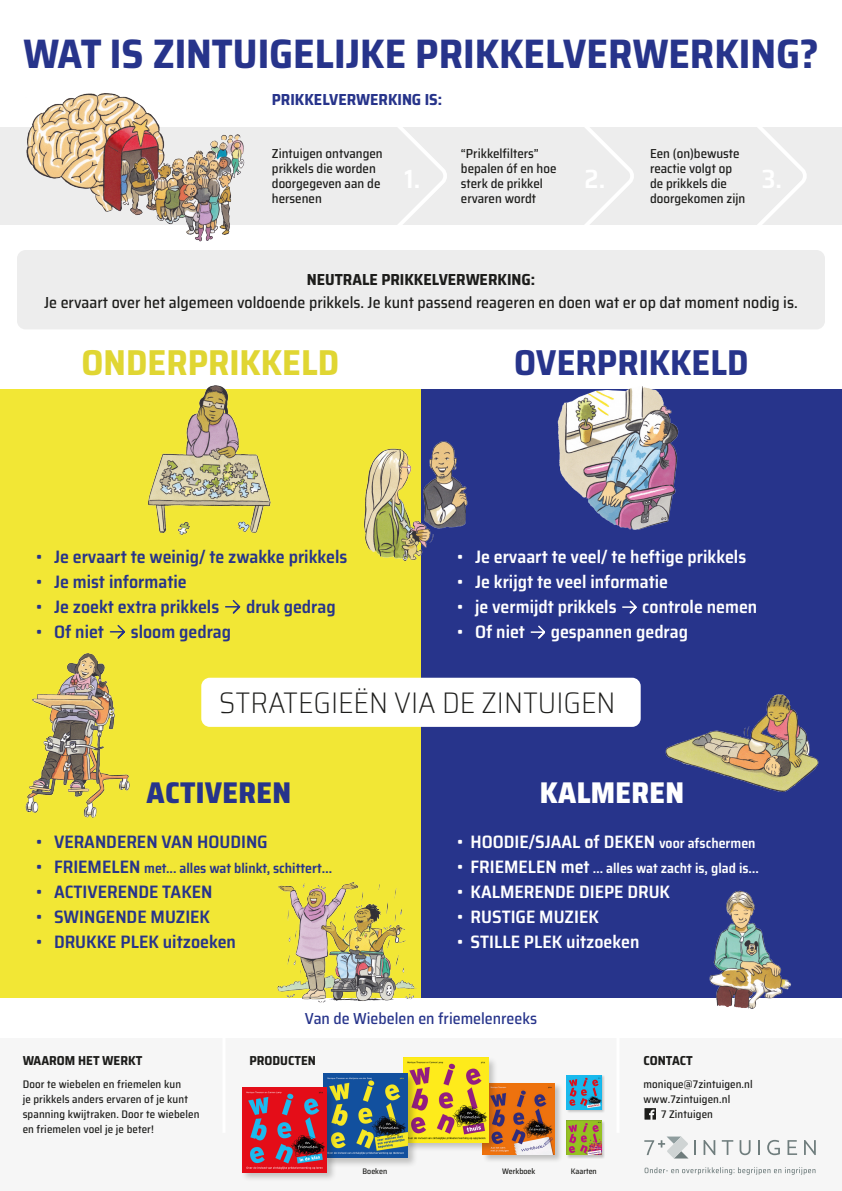
<style>
.page{position:relative;width:842px;height:1191px;background:#fff}
.page>*{position:absolute;margin:0;border:0;box-sizing:border-box;transform-origin:0 0}
.t1{font:700 semi-condensed 41.2px "Saira";color:#27348b}
.t2{font:700 semi-condensed 36px "Saira";color:#e0d633}
.t3{font:700 semi-condensed 36px "Saira";color:#27348b}
.t4{font:800 semi-condensed 30px "Saira";letter-spacing:.01em;color:#27348b}
.t5{font:800 semi-condensed 30px "Saira";letter-spacing:.01em;color:#fff}
.t6{font:200 semi-condensed 29.8px "Saira";color:#1d1d1b}
.t7{font:600 semi-condensed 18px "Saira";color:#fff}
.t8{font:600 semi-condensed 18px "Saira";color:#27348b}
.t9{font:500 semi-condensed 16px "Saira";color:#1d1d1b}
.t10{font:500 semi-condensed 16px "Saira";color:#27348b}
.t11{font:700 semi-condensed 16px "Saira";color:#1d1d1b}
.t12{font:700 semi-condensed 16px "Saira";color:#27348b}
.t13{font:600 semi-condensed 14px "Saira";color:#27348b}
.t14{font:600 semi-condensed 14px "Saira";color:#fff}
.t15{font:500 semi-condensed 13px/15px "Saira";color:#1d1d1b}
.t16{font:700 semi-condensed 13px "Saira";color:#1d1d1b}
.t17{font:500 semi-condensed 11px/15px "Saira";letter-spacing:.01em;color:#1d1d1b}
.t18{font:500 semi-condensed 8px "Saira";color:#1d1d1b}
.s1{font-size:18px}
.s2{font-size:14px}
</style>
<div class="page">
<div style="left:0;top:1038px;width:842px;height:153px;background:#f6f6f6"></div>
<hr style="left:222px;top:1019px;width:3px;height:113px;background:#fff">
<hr style="left:616px;top:1019px;width:3px;height:113px;background:#fff">
<svg style="left:644px;top:1108px;width:12px;height:11px"></svg>
<svg style="left:645px;top:1167px;width:170px;height:7px"></svg>
<svg style="left:644px;top:1136px;width:44px;height:22px"></svg>
<svg style="left:694px;top:1140px;width:2px;height:15px"></svg>
<svg style="left:703px;top:1140px;width:12px;height:15px"></svg>
<svg style="left:722px;top:1140px;width:11px;height:15px"></svg>
<svg style="left:740px;top:1140px;width:10px;height:15px"></svg>
<svg style="left:758px;top:1140px;width:2px;height:15px"></svg>
<svg style="left:767px;top:1139px;width:13px;height:16px"></svg>
<svg style="left:787px;top:1140px;width:10px;height:15px"></svg>
<svg style="left:804px;top:1140px;width:12px;height:15px"></svg>
<div style="left:17px;top:250px;width:808px;height:79px;background:#ededed;border-radius:9px"></div>
<div style="left:0;top:389px;width:421px;height:608px;background:#f2e735"></div>
<div style="left:421px;top:389px;width:421px;height:608px;background:#27348b"></div>
<div style="left:0;top:127px;width:842px;height:98px;background:#ededed"></div>
<svg style="left:398px;top:127px;width:49px;height:98px"></svg>
<svg style="left:585px;top:127px;width:49px;height:98px"></svg>
<svg style="left:757px;top:127px;width:50px;height:98px"></svg>
<img style="left:26px;top:93px;width:219px;height:149px">
<img style="left:25px;top:653px;width:105px;height:165px">
<img style="left:273px;top:882px;width:147px;height:121px">
<img style="left:364px;top:441px;width:104px;height:121px">
<img style="left:557px;top:386px;width:122px;height:144px">
<img style="left:706px;top:890px;width:88px;height:119px">
<svg style="left:622px;top:600px;width:15px;height:14px"></svg>
<svg style="left:530px;top:625px;width:15px;height:14px"></svg>
<svg style="left:225px;top:600px;width:16px;height:14px"></svg>
<svg style="left:109px;top:625px;width:16px;height:14px"></svg>
<div style="left:201px;top:677px;width:440px;height:50px;background:#fff;border-radius:9px"></div>
<img style="left:149px;top:385px;width:122px;height:150px">
<div style="left:482px;top:1082px;width:81px;height:81px;background:#1d1d1b;opacity:.25"></div>
<img style="left:483px;top:1083px;width:72px;height:72px">
<div style="left:403px;top:1056px;width:95px;height:96px;background:#1d1d1b;opacity:.25"></div>
<img style="left:404px;top:1057px;width:84px;height:85px">
<div style="left:322px;top:1071px;width:95px;height:96px;background:#1d1d1b;opacity:.25"></div>
<img style="left:323px;top:1073px;width:84px;height:84px">
<div style="left:241px;top:1086px;width:96px;height:96px;background:#1d1d1b;opacity:.25"></div>
<img style="left:242px;top:1088px;width:85px;height:84px">
<div style="left:566px;top:1120px;width:39px;height:39px;background:#1d1d1b;opacity:.25"></div>
<img style="left:567px;top:1120px;width:34px;height:35px">
<div style="left:566px;top:1074px;width:39px;height:39px;background:#1d1d1b;opacity:.25"></div>
<img style="left:567px;top:1075px;width:34px;height:34px">
<img style="left:665px;top:694px;width:154px;height:98px">
<p class="t1" style="left:23px;top:22px;width:797px">WAT IS ZINTUIGELIJKE PRIKKELVERWERKING?</p>
<p class="t12" style="left:272px;top:87px;width:172px">PRIKKELVERWERKING IS:</p>
<p class="t15" style="left:272px;top:145px;width:112px">Zintuigen ontvangen prikkels die worden doorgegeven aan de hersenen</p>
<p class="t15" style="left:461px;top:145px;width:97px">“Prikkelfilters” bepalen óf en hoe sterk de prikkel ervaren wordt</p>
<p class="t15" style="left:650px;top:145px;width:97px">Een (on)bewuste reactie volgt op de prikkels die doorgekomen zijn</p>
<p class="t11" style="left:307px;top:267px;width:230px">NEUTRALE PRIKKELVERWERKING:</p>
<p class="t9" style="left:44px;top:290px;width:755px">Je ervaart over het algemeen voldoende prikkels. Je kunt passend reageren en doen wat er op dat moment nodig is.</p>
<p class="t2" style="left:82px;top:335px;width:259px">ONDERPRIKKELD</p>
<p class="t3" style="left:514px;top:335px;width:236px">OVERPRIKKELD</p>
<p class="t8" style="left:36px;top:543px;width:313px">• Je ervaart te weinig/ te zwakke prikkels</p>
<p class="t8" style="left:36px;top:568px;width:152px">• Je mist informatie</p>
<p class="t8" style="left:36px;top:593px;width:185px">• Je zoekt extra prikkels</p>
<p class="t8" style="left:246px;top:593px;width:91px">druk gedrag</p>
<p class="t8" style="left:36px;top:618px;width:70px">• Of niet</p>
<p class="t8" style="left:131px;top:618px;width:102px">sloom gedrag</p>
<p class="t7" style="left:457px;top:543px;width:291px">• Je ervaart te veel/ te heftige prikkels</p>
<p class="t7" style="left:457px;top:568px;width:213px">• Je krijgt te veel informatie</p>
<p class="t7" style="left:457px;top:593px;width:161px">• je vermijdt prikkels</p>
<p class="t7" style="left:642px;top:593px;width:117px">controle nemen</p>
<p class="t7" style="left:457px;top:618px;width:70px">• Of niet</p>
<p class="t7" style="left:551px;top:618px;width:139px">gespannen gedrag</p>
<p class="t6" style="left:219px;top:680px;width:398px">STRATEGIEËN VIA DE ZINTUIGEN</p>
<p class="t4" style="left:146px;top:769px;width:146px">ACTIVEREN</p>
<p class="t5" style="left:540px;top:769px;width:146px">KALMEREN</p>
<p class="t8" style="left:36px;top:828px;width:233px">• VERANDEREN VAN HOUDING</p>
<p class="t13" style="left:36px;top:857px;width:298px"><span class="s1">• FRIEMELEN</span> met... alles wat blinkt, schittert…</p>
<p class="t8" style="left:36px;top:878px;width:178px">• ACTIVERENDE TAKEN</p>
<p class="t8" style="left:36px;top:903px;width:176px">• SWINGENDE MUZIEK</p>
<p class="t8" style="left:36px;top:928px;width:202px">• DRUKKE PLEK uitzoeken</p>
<p class="t7" style="left:457px;top:828px;width:300px">• HOODIE/SJAAL of DEKEN <span class="s2">voor afschermen</span></p>
<p class="t14" style="left:457px;top:857px;width:304px"><span class="s1">• FRIEMELEN met</span> … alles wat zacht is, glad is…</p>
<p class="t7" style="left:457px;top:878px;width:215px">• KALMERENDE DIEPE DRUK</p>
<p class="t7" style="left:457px;top:903px;width:143px">• RUSTIGE MUZIEK</p>
<p class="t7" style="left:457px;top:928px;width:184px">• STILLE PLEK uitzoeken</p>
<p class="t16" style="left:23px;top:1051px;width:121px">WAAROM HET WERKT</p>
<p class="t17" style="left:23px;top:1076px;width:178px">Door te wiebelen en friemelen kun<br>je prikkels anders ervaren of je kunt spanning kwijtraken. Door te wiebelen en friemelen voel je je beter!</p>
<p class="t10" style="left:305px;top:1006px;width:234px">Van de Wiebelen en friemelenreeks</p>
<p class="t16" style="left:249px;top:1051px;width:68px">PRODUCTEN</p>
<p class="t18" style="left:363px;top:1165px;width:26px">Boeken</p>
<p class="t18" style="left:502px;top:1165px;width:35px">Werkboek</p>
<p class="t18" style="left:571px;top:1165px;width:27px">Kaarten</p>
<p class="t16" style="left:643px;top:1051px;width:51px">CONTACT</p>
<p class="t17" style="left:643px;top:1076px;width:111px">monique@7zintuigen.nl</p>
<p class="t17" style="left:643px;top:1091px;width:88px">www.7zintuigen.nl</p>
<p class="t17" style="left:661px;top:1106px;width:53px">7 Zintuigen</p>
</div>
